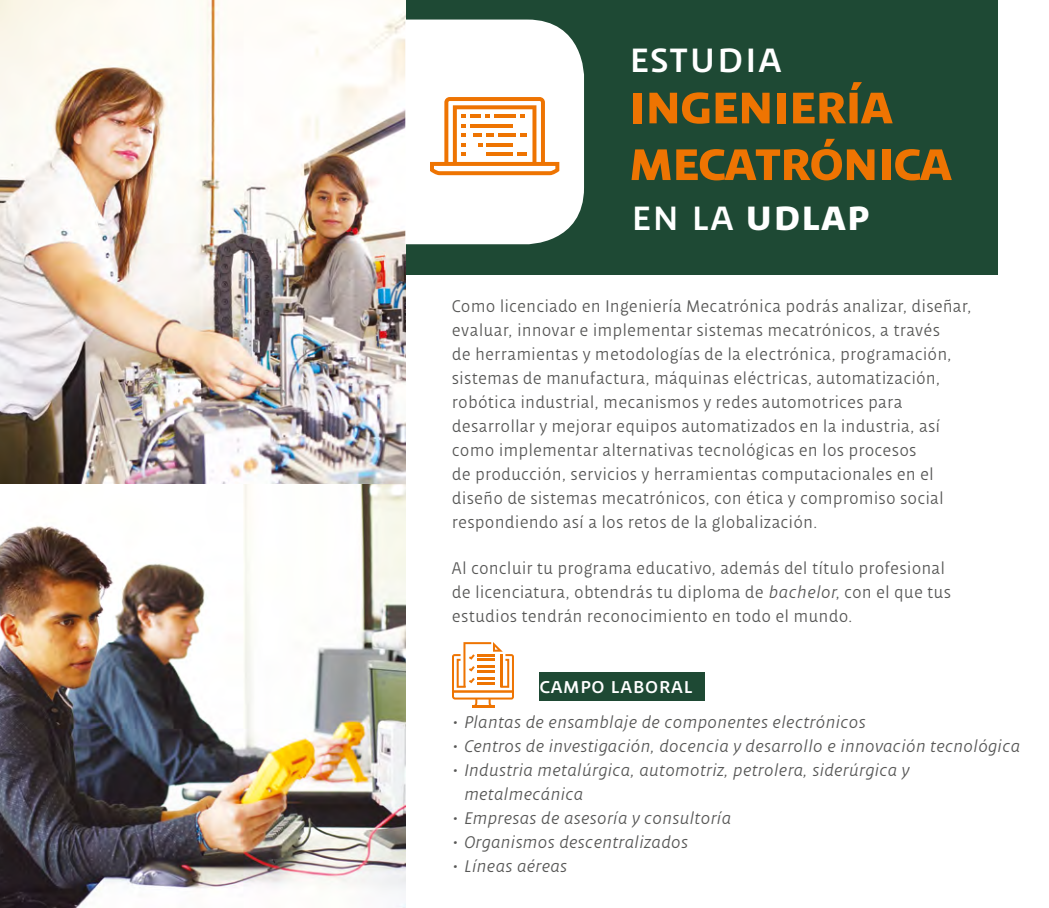
<style>
.page{position:relative;width:1049px;height:908px;background:#fff}
.page>*{position:absolute;margin:0;border:0;box-sizing:border-box;transform-origin:0 0}
.t1{font:700 56.6px/56.6px "Udlap Text Sc";letter-spacing:-.05em;color:#ee7402}
.t2{font:700 43.2px "Udlap Text Sc";color:#fff}
.t3{font:43.2px "Udlap Text Sc";color:#fff}
.t4{font:22px "Udlap Text Sc";color:#fff}
.t5{font:300 18px/24px "Udlap Text";letter-spacing:.01em;color:#575756}
.t6{font:italic 300 18px/24px "Udlap Text";color:#575756}
.s1{font-weight:400}
.s2{font-style:italic}
</style>
<div class="page">
<div style="left:403px;top:0;width:595px;height:274px;background:#1e4934"></div>
<div style="left:539px;top:672px;width:165px;height:28px;background:#1e4934"></div>
<img style="left:0;top:0;width:405px;height:907px">
<div style="left:405px;top:20px;width:179px;height:224px;background:#fff"></div>
<svg style="left:430px;top:97px;width:129px;height:78px;background:#f8cda5"></svg>
<svg style="left:452px;top:642px;width:62px;height:65px"></svg>
<h2 class="t3" style="left:628px;top:33px;width:155px">estudia</h2>
<h1 class="t1" style="left:628px;top:77px;width:326px">ingeniería mecatrónica</h1>
<h2 class="t2" style="left:630px;top:189px;width:241px"><span class="s1">en la</span> udlap</h2>
<p class="t5" style="left:452px;top:294px;width:521px">Como licenciado en Ingeniería Mecatrónica podrás analizar, diseñar, evaluar, innovar e implementar sistemas mecatrónicos, a través<br>de herramientas y metodologías de la electrónica, programación, sistemas de manufactura, máquinas eléctricas, automatización, robótica industrial, mecanismos y redes automotrices para desarrollar y mejorar equipos automatizados en la industria, así como implementar alternativas tecnológicas en los procesos<br>de producción, servicios y herramientas computacionales en el diseño de sistemas mecatrónicos, con ética y compromiso social respondiendo así a los retos de la globalización.</p>
<p class="t5" style="left:452px;top:556px;width:501px">Al concluir tu programa educativo, además del título profesional de licenciatura, obtendrás tu diploma de <span class="s2">bachelor</span>, con el que tus estudios tendrán reconocimiento en todo el mundo.</p>
<p class="t4" style="left:539px;top:673px;width:155px">campo laboral</p>
<p class="t6" style="left:452px;top:709px;width:414px">• Plantas de ensamblaje de componentes electrónicos</p>
<p class="t6" style="left:452px;top:733px;width:569px">• Centros de investigación, docencia y desarrollo e innovación tecnológica</p>
<p class="t6" style="left:463px;top:757px;width:447px;text-indent:-11px">• Industria metalúrgica, automotriz, petrolera, siderúrgica y metalmecánica</p>
<p class="t6" style="left:452px;top:805px;width:280px">• Empresas de asesoría y consultoría</p>
<p class="t6" style="left:452px;top:829px;width:237px">• Organismos descentralizados</p>
<p class="t6" style="left:452px;top:853px;width:116px">• Líneas aéreas</p>
</div>
